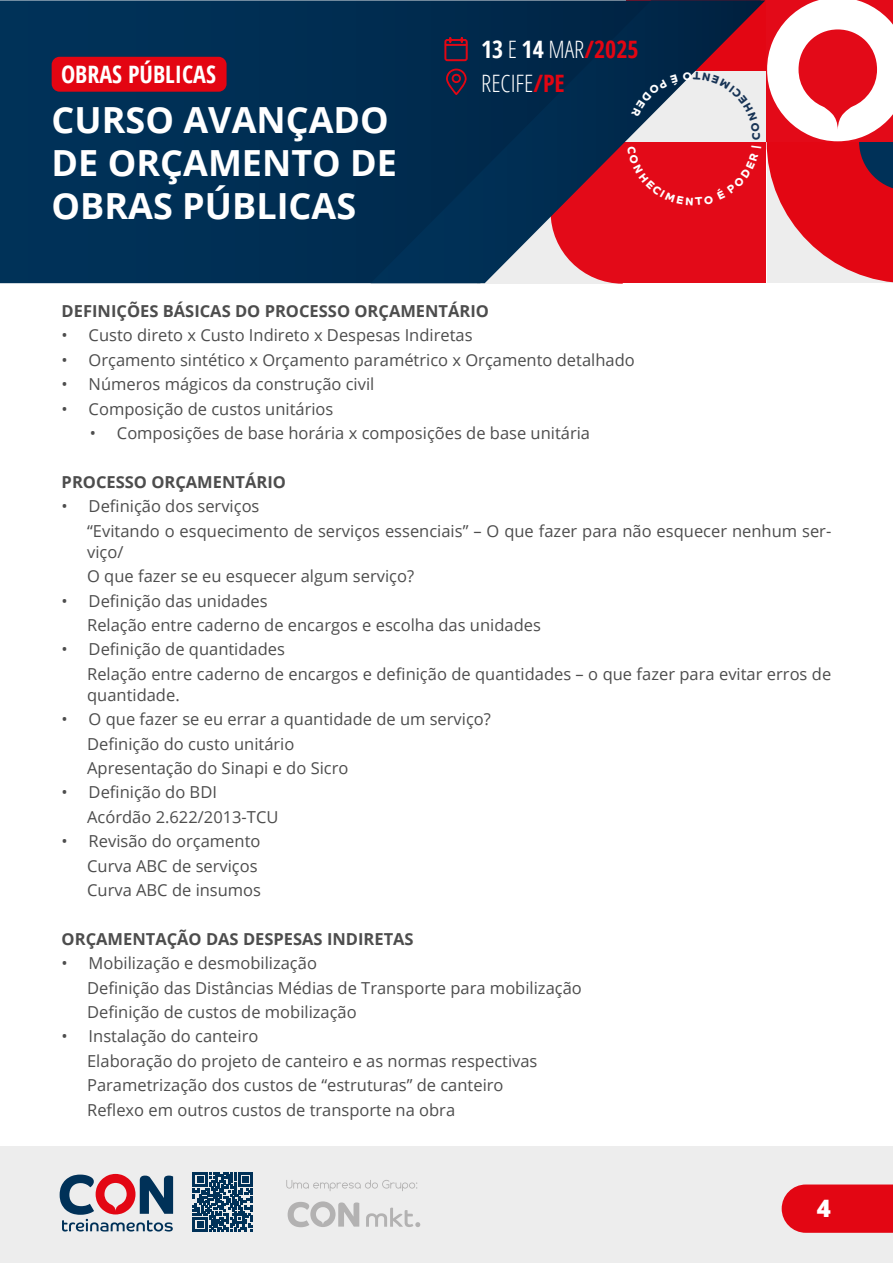
<style>
.page{position:relative;width:893px;height:1263px;background:#fff}
.page>*{position:absolute;margin:0;border:0;box-sizing:border-box;transform-origin:0 0}
.t1{font:700 36px/43.2px "Open Sans";color:#fff}
.t2{font:300 condensed 24px/34.5px "Open Sans";color:#fff}
.t3{font:700 condensed 24px "Open Sans";color:#fff}
.t4{font:800 24px "Open Sans";color:#fff}
.t5{font:16.5px/24.5px "Open Sans";color:#4d4d4d}
.t6{font:700 16.5px "Open Sans";color:#4d4d4d}
.s1{font-weight:700}
.s2{font-weight:700;color:#e30512}
</style>
<div class="page">
<div style="left:0;top:1146px;width:893px;height:117px;background:#ededed"></div>
<svg style="left:782px;top:1184px;width:111px;height:49px;background:#e3131f"></svg>
<svg style="left:286px;top:1180px;width:131px;height:11px"></svg>
<svg style="left:366px;top:1207px;width:54px;height:20px"></svg>
<svg style="left:288px;top:1201px;width:71px;height:26px"></svg>
<svg style="left:60px;top:1174px;width:113px;height:57px"></svg>
<svg style="left:193px;top:1172px;width:60px;height:60px"></svg>
<div style="left:0;top:0;width:371px;height:283px;background:#003055"></div>
<svg style="left:371px;top:0;width:394px;height:283px;background:#113051"></svg>
<svg style="left:767px;top:0;width:126px;height:283px"></svg>
<svg style="left:444px;top:37px;width:24px;height:25px"></svg>
<svg style="left:446px;top:69px;width:21px;height:26px"></svg>
<div style="left:52px;top:57px;width:175px;height:35px;background:#e30512;border-radius:8px"></div>
<svg style="left:551px;top:72px;width:210px;height:212px;background:#b03d4d"></svg>
<h2 class="t3" style="left:61px;top:58px;width:156px">OBRAS PÚBLICAS</h2>
<h1 class="t1" style="left:52px;top:97px;width:347px">CURSO AVANÇADO<br>DE ORÇAMENTO DE<br>OBRAS PÚBLICAS</h1>
<h2 class="t2" style="left:481px;top:31px;width:159px"><span class="s1">13</span> E <span class="s1">14</span> MAR<span class="s2">/2025<br></span>RECIFE<span class="s2">/PE</span></h2>
<p class="t6" style="left:62px;top:299px;width:429px">DEFINIÇÕES BÁSICAS DO PROCESSO ORÇAMENTÁRIO</p>
<p class="t5" style="left:62px;top:323px;width:412px">• Custo direto x Custo Indireto x Despesas Indiretas</p>
<p class="t5" style="left:62px;top:347px;width:575px">• Orçamento sintético x Orçamento paramétrico x Orçamento detalhado</p>
<p class="t5" style="left:62px;top:372px;width:314px">• Números mágicos da construção civil</p>
<p class="t5" style="left:62px;top:396px;width:273px">• Composição de custos unitários</p>
<p class="t5" style="left:90px;top:420px;width:502px">• Composições de base horária x composições de base unitária</p>
<p class="t6" style="left:62px;top:470px;width:226px">PROCESSO ORÇAMENTÁRIO</p>
<p class="t5" style="left:87px;top:494px;width:746px;text-indent:-26px">• Definição dos serviços<br>“Evitando o esquecimento de serviços essenciais” – O que fazer para não esquecer nenhum ser-</p>
<p class="t5" style="left:87px;top:539px;width:328px">viço/<br>O que fazer se eu esquecer algum serviço?</p>
<p class="t5" style="left:87px;top:588px;width:455px;text-indent:-26px">• Definição das unidades<br>Relação entre caderno de encargos e escolha das unidades</p>
<p class="t5" style="left:87px;top:637px;width:746px;text-indent:-26px">• Definição de quantidades<br>Relação entre caderno de encargos e definição de quantidades – o que fazer para evitar erros de</p>
<p class="t5" style="left:87px;top:682px;width:94px">quantidade.</p>
<p class="t5" style="left:87px;top:706px;width:405px;text-indent:-26px">• O que fazer se eu errar a quantidade de um serviço?<br>Definição do custo unitário<br>Apresentação do Sinapi e do Sicro</p>
<p class="t5" style="left:87px;top:780px;width:193px;text-indent:-26px">• Definição do BDI<br>Acórdão 2.622/2013-TCU</p>
<p class="t5" style="left:87px;top:828px;width:175px;text-indent:-26px">• Revisão do orçamento<br>Curva ABC de serviços<br>Curva ABC de insumos</p>
<p class="t6" style="left:62px;top:927px;width:354px">ORÇAMENTAÇÃO DAS DESPESAS INDIRETAS</p>
<p class="t5" style="left:87px;top:950px;width:496px;text-indent:-26px">• Mobilização e desmobilização<br>Definição das Distâncias Médias de Transporte para mobilização<br>Definição de custos de mobilização</p>
<p class="t5" style="left:87px;top:1024px;width:452px;text-indent:-26px">• Instalação do canteiro<br>Elaboração do projeto de canteiro e as normas respectivas Parametrização dos custos de “estruturas” de canteiro Reflexo em outros custos de transporte na obra</p>
<h2 class="t4" style="left:817px;top:1190px;width:16px">4</h2>
</div>
